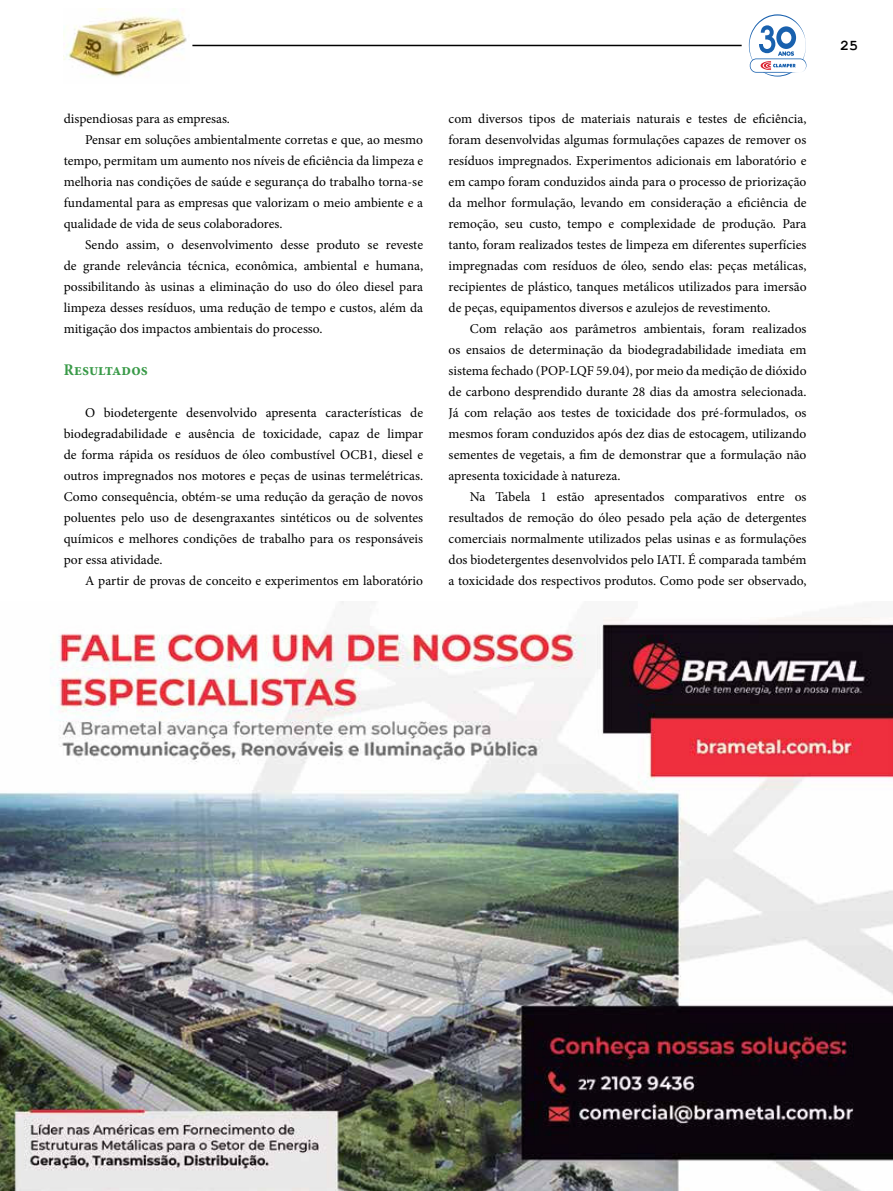
<style>
.page{position:relative;width:893px;height:1191px;background:#fff}
.page>*{position:absolute;margin:0;border:0;box-sizing:border-box;transform-origin:0 0}
.t1{font:700 condensed 16.5px "Minion Pro";color:#399a48}
.t2{font:700 15px "Courier New";color:#000}
.t3{font:13.5px/21px "Minion Pro";color:#000;text-align:justify}
</style>
<div class="page">
<hr style="left:192px;top:45px;width:550px;height:1px;background:#000">
<svg style="left:749px;top:14px;width:57px;height:63px"></svg>
<img style="left:64px;top:9px;width:123px;height:68px">
<img style="left:0;top:602px;width:893px;height:589px">
<p class="t3" style="left:64px;top:108px;width:168px">dispendiosas para as empresas.</p>
<p class="t3" style="left:85px;top:129px;width:340px">Pensar em soluções ambientalmente corretas e que, ao mesmo</p>
<p class="t3" style="left:64px;top:150px;width:361px">tempo, permitam um aumento nos níveis de eficiência da limpeza e</p>
<p class="t3" style="left:64px;top:171px;width:361px">melhoria nas condições de saúde e segurança do trabalho torna-se</p>
<p class="t3" style="left:64px;top:192px;width:361px">fundamental para as empresas que valorizam o meio ambiente e a</p>
<p class="t3" style="left:64px;top:213px;width:220px">qualidade de vida de seus colaboradores.</p>
<p class="t3" style="left:85px;top:234px;width:340px">Sendo assim, o desenvolvimento desse produto se reveste</p>
<p class="t3" style="left:64px;top:255px;width:361px">de grande relevância técnica, econômica, ambiental e humana,</p>
<p class="t3" style="left:64px;top:276px;width:361px">possibilitando às usinas a eliminação do uso do óleo diesel para</p>
<p class="t3" style="left:64px;top:297px;width:361px">limpeza desses resíduos, uma redução de tempo e custos, além da</p>
<p class="t3" style="left:64px;top:318px;width:260px">mitigação dos impactos ambientais do processo.</p>
<p class="t1" style="left:64px;top:363px;width:86px">Resultados</p>
<p class="t3" style="left:64px;top:402px;width:361px;text-indent:21px">O biodetergente desenvolvido apresenta características de biodegradabilidade e ausência de toxicidade, capaz de limpar de forma rápida os resíduos de óleo combustível OCB1, diesel e outros impregnados nos motores e peças de usinas termelétricas.<br>Como consequência, obtém-se uma redução da geração de novos poluentes pelo uso de desengraxantes sintéticos ou de solventes químicos e melhores condições de trabalho para os responsáveis por essa atividade.</p>
<p class="t3" style="left:85px;top:570px;width:340px">A partir de provas de conceito e experimentos em laboratório</p>
<p class="t3" style="left:449px;top:108px;width:359px">com diversos tipos de materiais naturais e testes de eficiência, foram desenvolvidas algumas formulações capazes de remover os resíduos impregnados. Experimentos adicionais em laboratório e em campo foram conduzidos ainda para o processo de priorização da melhor formulação, levando em consideração a eficiência de remoção, seu custo, tempo e complexidade de produção. Para tanto, foram realizados testes de limpeza em diferentes superfícies impregnadas com resíduos de óleo, sendo elas: peças metálicas, recipientes de plástico, tanques metálicos utilizados para imersão de peças, equipamentos diversos e azulejos de revestimento.</p>
<p class="t3" style="left:449px;top:318px;width:359px;text-indent:21px">Com relação aos parâmetros ambientais, foram realizados os ensaios de determinação da biodegradabilidade imediata em sistema fechado (POP-LQF 59.04), por meio da medição de dióxido de carbono desprendido durante 28 dias da amostra selecionada.<br>Já com relação aos testes de toxicidade dos pré-formulados, os mesmos foram conduzidos após dez dias de estocagem, utilizando sementes de vegetais, a fim de demonstrar que a formulação não apresenta toxicidade à natureza.</p>
<p class="t3" style="left:449px;top:486px;width:359px;text-indent:21px">Na Tabela 1 estão apresentados comparativos entre os resultados de remoção do óleo pesado pela ação de detergentes comerciais normalmente utilizados pelas usinas e as formulações dos biodetergentes desenvolvidos pelo IATI. É comparada também a toxicidade dos respectivos produtos. Como pode ser observado,</p>
<p class="t2" style="left:840px;top:36px;width:19px">25</p>
</div>
